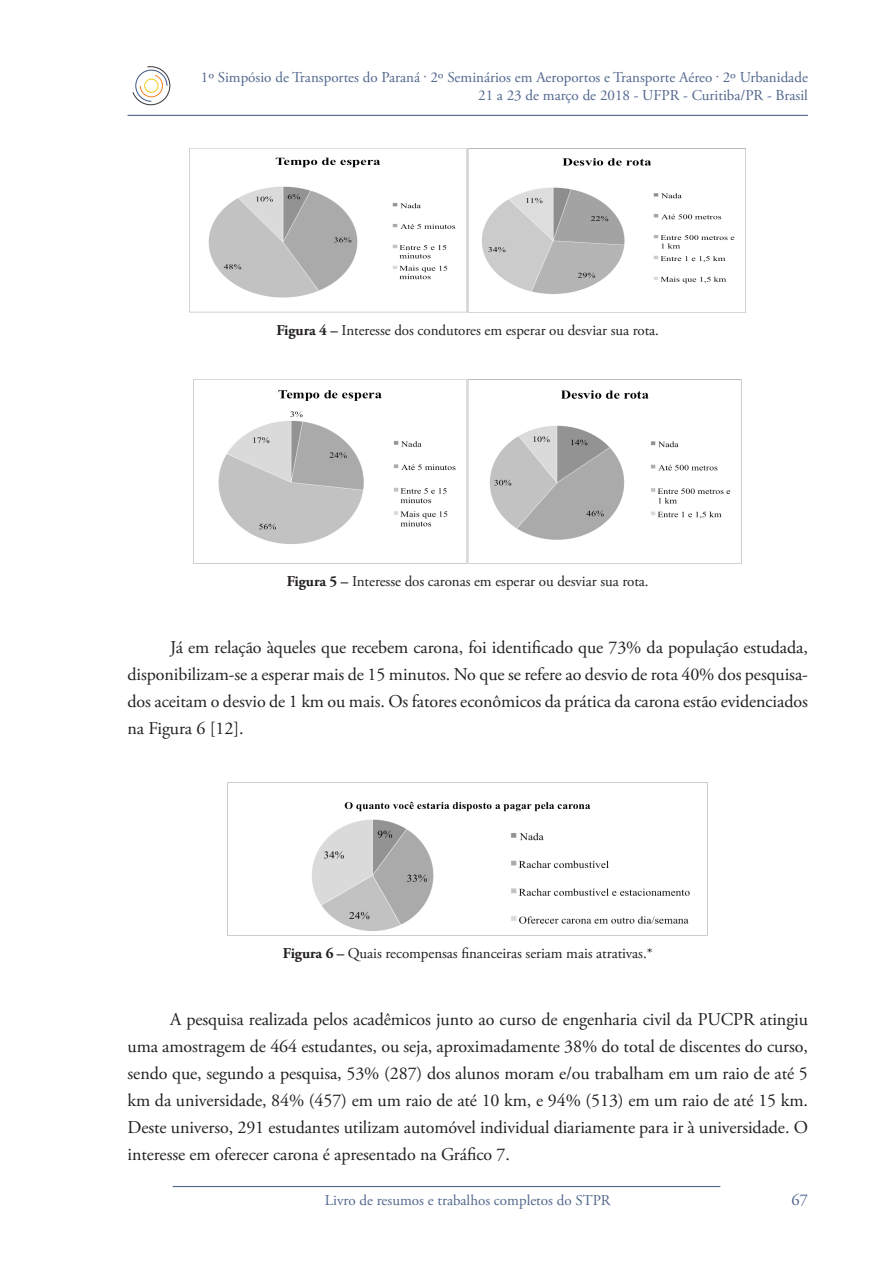
<style>
.page{position:relative;width:893px;height:1263px;background:#fff}
.page>*{position:absolute;margin:0;border:0;box-sizing:border-box;transform-origin:0 0}
.Parágrafo{font:18px/27px "Adobe Garamond Pro";letter-spacing:-.005em;color:#231f20;text-align:justify}
.t1{font:16.5px "Adobe Garamond Pro";color:#51678d}
.t2{font:15px/18px "Adobe Garamond Pro";color:#51678d;text-align:right}
.Figura{font:15px "Adobe Garamond Pro";letter-spacing:-.005em;color:#231f20}
.s1{font-weight:700}
</style>
<div class="page">
<hr style="left:173px;top:1186px;width:547px;height:1px;background:#51678d">
<svg style="left:132px;top:66px;width:39px;height:40px"></svg>
<hr style="left:128px;top:115px;width:680px;height:1px;background:#51678d">
<img style="left:190px;top:149px;width:556px;height:163px">
<img style="left:194px;top:379px;width:548px;height:185px">
<img style="left:312px;top:783px;width:396px;height:152px">
<p class="t2" style="left:201px;top:69px;width:609px">1º Simpósio de Transportes do Paraná . 2º Seminários em Aeroportos e Transporte Aéreo . 2º Urbanidade<br>21 a 23 de março de 2018 - UFPR - Curitiba/PR - Brasil</p>
<p class="Figura" style="left:276px;top:321px;width:384px"><span class="s1">Figura 4 –</span> Interesse dos condutores em esperar ou desviar sua rota.</p>
<p class="Figura" style="left:287px;top:572px;width:363px"><span class="s1">Figura 5 –</span> Interesse dos caronas em esperar ou desviar sua rota.</p>
<p class="Parágrafo" style="left:128px;top:634px;width:682px;text-indent:43px">Já em relação àqueles que recebem carona, foi identificado que 73% da população estudada, disponibilizam-se a esperar mais de 15 minutos. No que se refere ao desvio de rota 40% dos pesquisa&shy;dos aceitam o desvio de 1 km ou mais. Os fatores econômicos da prática da carona estão evidenciados na Figura 6 [12].</p>
<p class="Figura" style="left:283px;top:944px;width:371px"><span class="s1">Figura 6 –</span> Quais recompensas financeiras seriam mais atrativas.*</p>
<p class="Parágrafo" style="left:128px;top:1006px;width:682px;text-indent:43px">A pesquisa realizada pelos acadêmicos junto ao curso de engenharia civil da PUCPR atingiu uma amostragem de 464 estudantes, ou seja, aproximadamente 38% do total de discentes do curso, sendo que, segundo a pesquisa, 53% (287) dos alunos moram e/ou trabalham em um raio de até 5 km da universidade, 84% (457) em um raio de até 10 km, e 94% (513) em um raio de até 15 km.<br>Deste universo, 291 estudantes utilizam automóvel individual diariamente para ir à universidade. O interesse em oferecer carona é apresentado na Gráfico 7.</p>
<p class="t2" style="left:325px;top:1191px;width:287px">Livro de resumos e trabalhos completos do STPR</p>
<p class="t1" style="left:791px;top:1190px;width:18px">67</p>
</div>
